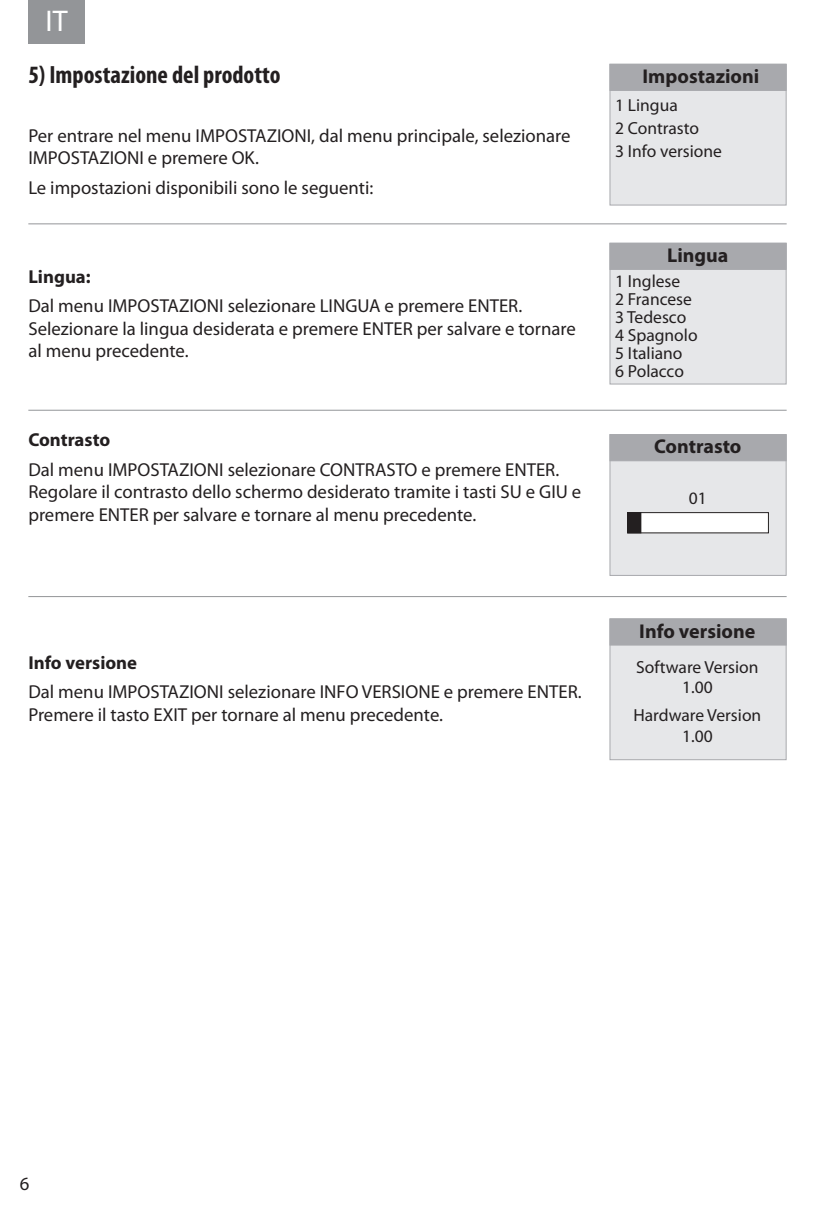
<style>
.page{position:relative;width:815px;height:1205px;background:#fff}
.page>*{position:absolute;margin:0;border:0;box-sizing:border-box;transform-origin:0 0}
.t1{font:30px "Myriad Pro";color:#fff}
.t2{font:700 condensed 25px "Myriad Pro";color:#231f20}
.t3{font:700 20px "Myriad Pro";color:#231f20}
.t4{font:18.75px/22.5px "Myriad Pro";color:#231f20}
.t5{font:700 18.75px "Myriad Pro";color:#231f20}
.t6{font:17.5px/17.8px "Myriad Pro";color:#231f20}
</style>
<div class="page">
<div style="left:28px;top:0;width:57px;height:44px;background:#939598"></div>
<hr style="left:28px;top:223px;width:759px;height:1px;background:#939598">
<hr style="left:28px;top:410px;width:759px;height:1px;background:#939598">
<hr style="left:28px;top:596px;width:759px;height:1px;background:#939598">
<div style="left:609px;top:64px;width:178px;height:142px;background:#e6e7e9;border:1px solid #a8a9ad"></div>
<div style="left:609px;top:64px;width:178px;height:27px;background:#a8a9ad"></div>
<div style="left:609px;top:243px;width:178px;height:141px;background:#e6e7e9;border:1px solid #a8a9ad"></div>
<div style="left:609px;top:243px;width:178px;height:27px;background:#a8a9ad"></div>
<div style="left:609px;top:434px;width:178px;height:142px;background:#e6e7e9;border:1px solid #a8a9ad"></div>
<div style="left:609px;top:434px;width:178px;height:27px;background:#a8a9ad"></div>
<div style="left:628px;top:513px;width:140px;height:20px;background:#fff"></div>
<div style="left:627px;top:512px;width:142px;height:21px;border:1px solid #231f20"></div>
<div style="left:628px;top:513px;width:13px;height:20px;background:#231f20"></div>
<div style="left:627px;top:512px;width:14px;height:21px;border:1px solid #231f20"></div>
<div style="left:609px;top:618px;width:178px;height:142px;background:#e6e7e9;border:1px solid #a8a9ad"></div>
<div style="left:609px;top:618px;width:178px;height:27px;background:#a8a9ad;border:1px solid #a8a9ad"></div>
<h1 class="t1" style="left:46px;top:2px;width:24px">IT</h1>
<h2 class="t2" style="left:28px;top:59px;width:254px">5) Impostazione del prodotto</h2>
<p class="t4" style="left:28px;top:124px;width:544px">Per entrare nel menu IMPOSTAZIONI, dal menu principale, selezionare<br>IMPOSTAZIONI e premere OK.</p>
<p class="t4" style="left:28px;top:176px;width:347px">Le impostazioni disponibili sono le seguenti:</p>
<p class="t5" style="left:28px;top:264px;width:64px">Lingua:</p>
<p class="t4" style="left:28px;top:294px;width:549px">Dal menu IMPOSTAZIONI selezionare LINGUA e premere ENTER.<br>Selezionare la lingua desiderata e premere ENTER per salvare e tornare al menu precedente.</p>
<p class="t5" style="left:28px;top:427px;width:83px">Contrasto</p>
<p class="t4" style="left:28px;top:458px;width:554px">Dal menu IMPOSTAZIONI selezionare CONTRASTO e premere ENTER.<br>Regolare il contrasto dello schermo desiderato tramite i tasti SU e GIU e premere ENTER per salvare e tornare al menu precedente.</p>
<p class="t3" style="left:643px;top:63px;width:118px">Impostazioni</p>
<p class="t6" style="left:615px;top:93px;width:108px;line-height:22.8px">1 Lingua<br>2 Contrasto<br>3 Info versione</p>
<p class="t3" style="left:667px;top:242px;width:63px">Lingua</p>
<p class="t6" style="left:615px;top:272px;width:84px">1 Inglese<br>2 Francese<br>3 Tedesco<br>4 Spagnolo<br>5 Italiano<br>6 Polacco</p>
<p class="t3" style="left:654px;top:434px;width:89px">Contrasto</p>
<p class="t6" style="left:689px;top:489px;width:19px">01</p>
<p class="t5" style="left:28px;top:650px;width:110px">Info versione</p>
<p class="t4" style="left:28px;top:680px;width:555px">Dal menu IMPOSTAZIONI selezionare INFO VERSIONE e premere ENTER.<br>Premere il tasto EXIT per tornare al menu precedente.</p>
<p class="t3" style="left:639px;top:618px;width:118px">Info versione</p>
<p class="t6" style="left:636px;top:657px;width:124px;line-height:20.2px;text-align:center">Software Version<br>1.00</p>
<p class="t6" style="left:633px;top:705px;width:129px;line-height:20.2px;text-align:center">Hardware Version<br>1.00</p>
<p class="t4" style="left:20px;top:1172px;width:11px">6</p>
</div>
